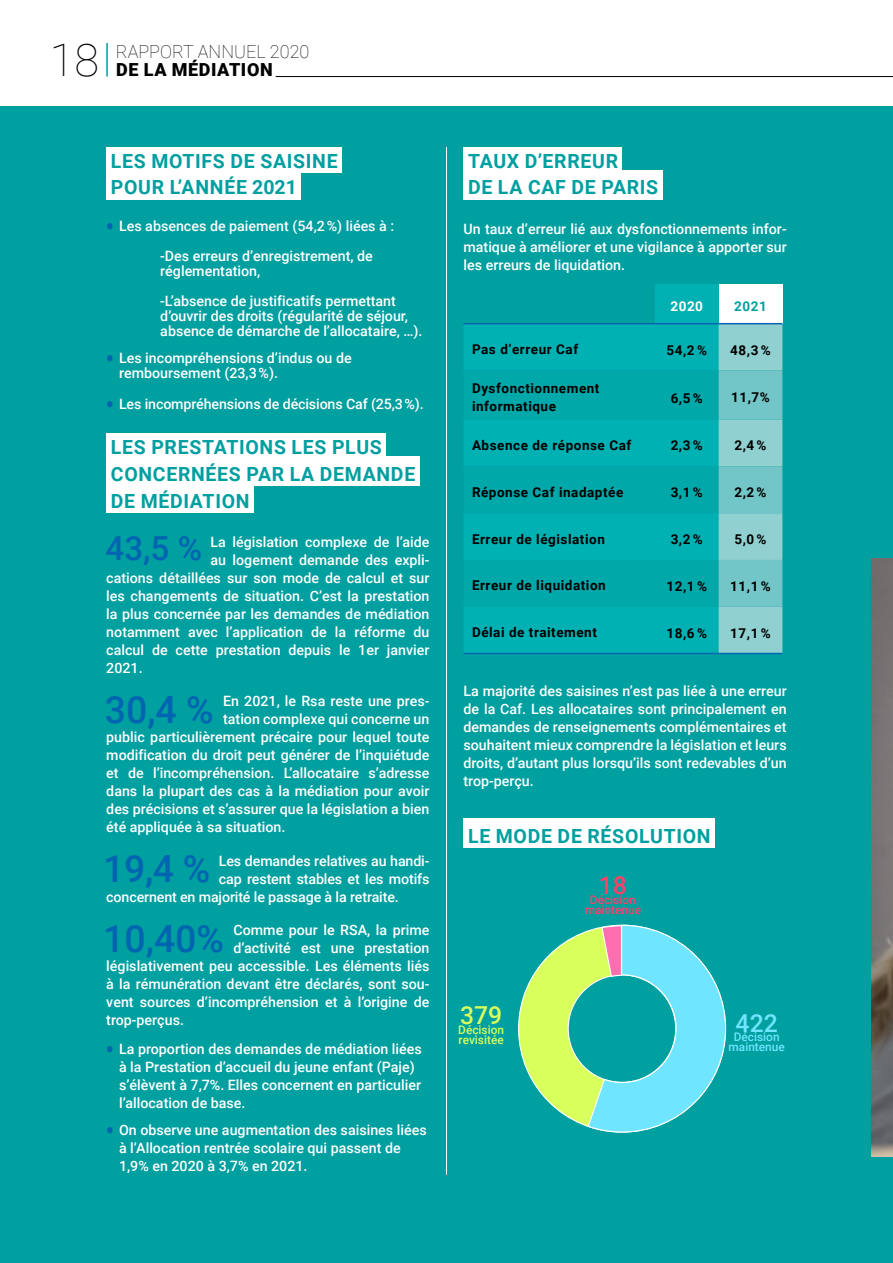
<style>
.page{position:relative;width:893px;height:1263px;background:#fff}
.page>*{position:absolute;margin:0;border:0;box-sizing:border-box;transform-origin:0 0}
.t1{font:100 45px "Roboto";color:#000}
.t2{font:500 37.5px "Roboto";color:#0065b1}
.t3{font:500 33.3px "Roboto";color:#0065b1}
.t4{font:500 24.75px "Roboto";color:#70e5ff}
.t5{font:500 24.75px "Roboto";color:#d9ff5c}
.t6{font:500 24.75px "Roboto";color:#ff4168}
.t7{font:700 19.5px/26.7px "Roboto";letter-spacing:.035em;color:#009fa0}
.t8{font:100 18px "Roboto";color:#000}
.t9{font:900 18px "Roboto";letter-spacing:.035em;color:#000}
.t10{font:500 14.25px/18px "Roboto";color:#fff}
.t11{font:700 13.5px/18px "Roboto";letter-spacing:.04em;color:#000}
.t12{font:700 13.5px "Roboto";color:#fff}
.t13{font:700 13.5px "Roboto";color:#009fa0}
.t14{font:500 11.85px/9.9px "Roboto";color:#70e5ff;text-align:center}
.t15{font:500 11.85px/9.9px "Roboto";color:#ff4168;text-align:center}
.t16{font:500 11.85px/9.9px "Roboto";color:#d9ff5c}
.s1{font-family:"Roboto Slab";font-weight:900;font-size:21px;color:#0065b1}
.s2{color:#fbfbfb}
</style>
<div class="page">
<hr style="left:106px;top:43px;width:2px;height:34px;background:#009fa0">
<hr style="left:276px;top:76px;width:617px;height:1px;background:#000">
<div style="left:0;top:106px;width:893px;height:1157px;background:#009fa0"></div>
<div style="left:106px;top:147px;width:236px;height:26px;background:#fff"></div>
<div style="left:106px;top:170px;width:195px;height:30px;background:#fff"></div>
<div style="left:106px;top:434px;width:280px;height:25px;background:#fff"></div>
<div style="left:106px;top:456px;width:314px;height:30px;background:#fff"></div>
<div style="left:106px;top:483px;width:148px;height:30px;background:#fff"></div>
<div style="left:463px;top:147px;width:159px;height:26px;background:#fff"></div>
<div style="left:463px;top:170px;width:199px;height:30px;background:#fff"></div>
<div style="left:463px;top:818px;width:252px;height:30px;background:#fff"></div>
<svg style="left:464px;top:284px;width:255px;height:369px;fill:#00b1b4"></svg>
<div style="left:719px;top:284px;width:63px;height:40px;background:#fff"></div>
<svg style="left:464px;top:370px;width:255px;height:237px;fill:#00a8aa"></svg>
<svg style="left:719px;top:324px;width:63px;height:329px;background:#83cbcc"></svg>
<hr style="left:463px;top:323px;width:192px;height:1px;background:#0065b1">
<hr style="left:655px;top:323px;width:64px;height:1px;background:#0065b1">
<hr style="left:719px;top:323px;width:63px;height:1px;background:#0065b1">
<hr style="left:463px;top:653px;width:192px;height:1px;background:#0065b1">
<hr style="left:655px;top:653px;width:64px;height:1px;background:#0065b1">
<hr style="left:719px;top:653px;width:63px;height:1px;background:#0065b1">
<hr style="left:446px;top:147px;width:1px;height:1027px;background:#fff">
<svg style="left:518px;top:924px;width:209px;height:209px"></svg>
<img style="left:872px;top:559px;width:21px;height:598px">
<h1 class="t1" style="left:50px;top:29px;width:51px">18</h1>
<p class="t8" style="left:116px;top:39px;width:195px">RAPPORT ANNUEL 2020</p>
<p class="t9" style="left:116px;top:57px;width:158px">DE LA MÉDIATION</p>
<h3 class="t7" style="left:111px;top:146px;width:228px">LES MOTIFS DE SAISINE<br>POUR L’ANNÉE 2021</h3>
<p class="t10" style="left:160px;top:210px;width:235px;line-height:30px;text-indent:-54px"><span class="s1">•</span> Les <span class="s2">absences de paiement (54,2 %) liées à : </span>-Des erreurs d’enregistrement, de</p>
<p class="t10" style="left:160px;top:255px;width:237px;line-height:30px">réglementation,<br>-L’absence de justificatifs permettant</p>
<p class="t10" style="left:160px;top:307px;width:264px;line-height:15px">d’ouvrir des droits (régularité de séjour, absence de démarche de l’allocataire, …).</p>
<p class="t10" style="left:119px;top:350px;width:234px;line-height:15px;text-indent:-13px"><span class="s1">•</span> Les incompréhensions d’indus ou de remboursement (23,3%).</p>
<p class="t10" style="left:106px;top:394px;width:319px"><span class="s1">•</span> Les incompréhensions de décisions Caf (25,3%).</p>
<h3 class="t7" style="left:111px;top:433px;width:306px">LES PRESTATIONS LES PLUS<br>CONCERNÉES PAR LA DEMANDE<br>DE MÉDIATION</h3>
<h3 class="t3" style="left:105px;top:525px;width:98px">43,5 %</h3>
<p class="t10" style="left:210px;top:532px;width:221px">La législation complexe de l’aide</p>
<p class="t10" style="left:210px;top:550px;width:221px">au logement demande des expli-</p>
<p class="t10" style="left:106px;top:568px;width:325px">cations détaillées sur son mode de calcul et sur</p>
<p class="t10" style="left:106px;top:586px;width:325px">les changements de situation. C’est la prestation</p>
<p class="t10" style="left:106px;top:604px;width:325px">la plus concernée par les demandes de médiation</p>
<p class="t10" style="left:106px;top:622px;width:325px">notamment avec l’application de la réforme du</p>
<p class="t10" style="left:106px;top:640px;width:325px">calcul de cette prestation depuis le 1er janvier</p>
<p class="t10" style="left:106px;top:658px;width:38px">2021.</p>
<h2 class="t2" style="left:105px;top:683px;width:110px">30,4 %</h2>
<p class="t10" style="left:223px;top:691px;width:208px">En 2021, le Rsa reste une pres-</p>
<p class="t10" style="left:223px;top:709px;width:208px">tation complexe qui concerne un</p>
<p class="t10" style="left:106px;top:727px;width:325px">public particulièrement précaire pour lequel toute</p>
<p class="t10" style="left:106px;top:745px;width:325px">modification du droit peut générer de l’inquiétude</p>
<p class="t10" style="left:106px;top:763px;width:325px">et de l’incompréhension. L’allocataire s’adresse</p>
<p class="t10" style="left:106px;top:781px;width:325px">dans la plupart des cas à la médiation pour avoir</p>
<p class="t10" style="left:106px;top:799px;width:325px">des précisions et s’assurer que la législation a bien</p>
<p class="t10" style="left:106px;top:817px;width:181px">été appliquée à sa situation.</p>
<h2 class="t2" style="left:103px;top:842px;width:109px">19,4 %</h2>
<p class="t10" style="left:219px;top:851px;width:212px">Les demandes relatives au handi-</p>
<p class="t10" style="left:219px;top:869px;width:212px">cap restent stables et les motifs</p>
<p class="t10" style="left:106px;top:887px;width:294px">concernent en majorité le passage à la retraite.</p>
<h2 class="t2" style="left:103px;top:912px;width:122px">10,40%</h2>
<p class="t10" style="left:233px;top:920px;width:198px">Comme pour le RSA, la prime</p>
<p class="t10" style="left:233px;top:938px;width:198px">d’activité est une prestation</p>
<p class="t10" style="left:106px;top:956px;width:325px">législativement peu accessible. Les éléments liés</p>
<p class="t10" style="left:106px;top:974px;width:325px">à la rémunération devant être déclarés, sont sou-</p>
<p class="t10" style="left:106px;top:992px;width:325px">vent sources d’incompréhension et à l’origine de</p>
<p class="t10" style="left:106px;top:1010px;width:79px">trop-perçus.</p>
<p class="t10" style="left:119px;top:1039px;width:304px;text-indent:-13px"><span class="s1">•</span> La proportion des demandes de médiation liées à la Prestation d’accueil du jeune enfant (Paje) s’élèvent à 7,7%. Elles concernent en particulier l’allocation de base.</p>
<p class="t10" style="left:119px;top:1120px;width:309px;text-indent:-13px"><span class="s1">•</span> On observe une augmentation des saisines liées à l’Allocation rentrée scolaire qui passent de<br>1,9% en 2020 à 3,7% en 2021.</p>
<h3 class="t7" style="left:468px;top:146px;width:192px">TAUX D’ERREUR<br>DE LA CAF DE PARIS</h3>
<p class="t10" style="left:463px;top:219px;width:325px;text-align:justify">Un taux d’erreur lié aux dysfonctionnements infor&shy;matique à améliorer et une vigilance à apporter sur les erreurs de liquidation.</p>
<p class="t12" style="left:670px;top:297px;width:34px">2020</p>
<p class="t13" style="left:734px;top:297px;width:34px">2021</p>
<p class="t11" style="left:472px;top:340px;width:108px">Pas d’erreur Caf</p>
<p class="t11" style="left:666px;top:340px;width:42px">54,2 %</p>
<p class="t11" style="left:730px;top:340px;width:42px">48,3 %</p>
<p class="t11" style="left:472px;top:379px;width:129px">Dysfonctionnement informatique</p>
<p class="t11" style="left:671px;top:388px;width:34px">6,5 %</p>
<p class="t11" style="left:731px;top:388px;width:40px">11,7%</p>
<p class="t11" style="left:472px;top:436px;width:161px">Absence de réponse Caf</p>
<p class="t11" style="left:671px;top:436px;width:34px">2,3 %</p>
<p class="t11" style="left:734px;top:436px;width:34px">2,4 %</p>
<p class="t11" style="left:472px;top:483px;width:153px">Réponse Caf inadaptée</p>
<p class="t11" style="left:671px;top:483px;width:34px">3,1 %</p>
<p class="t11" style="left:734px;top:483px;width:34px">2,2 %</p>
<p class="t11" style="left:472px;top:529px;width:134px">Erreur de législation</p>
<p class="t11" style="left:671px;top:530px;width:34px">3,2 %</p>
<p class="t11" style="left:734px;top:530px;width:34px">5,0 %</p>
<p class="t11" style="left:472px;top:576px;width:135px">Erreur de liquidation</p>
<p class="t11" style="left:666px;top:576px;width:42px">12,1 %</p>
<p class="t11" style="left:730px;top:576px;width:42px">11,1 %</p>
<p class="t11" style="left:472px;top:623px;width:126px">Délai de traitement</p>
<p class="t11" style="left:666px;top:623px;width:42px">18,6 %</p>
<p class="t11" style="left:730px;top:623px;width:42px">17,1 %</p>
<p class="t10" style="left:463px;top:681px;width:325px;text-align:justify">La majorité des saisines n’est pas liée à une erreur de la Caf. Les allocataires sont principalement en demandes de renseignements complémentaires et souhaitent mieux comprendre la législation et leurs droits, d’autant plus lorsqu’ils sont redevables d’un trop-perçu.</p>
<h3 class="t7" style="left:468px;top:821px;width:244px">LE MODE DE RÉSOLUTION</h3>
<h3 class="t5" style="left:460px;top:998px;width:44px">379</h3>
<p class="t16" style="left:458px;top:1024px;width:47px">Décision revisitée</p>
<h3 class="t6" style="left:599px;top:868px;width:30px">18</h3>
<p class="t15" style="left:585px;top:894px;width:58px">Décision maintenue</p>
<h3 class="t4" style="left:736px;top:1005px;width:44px">422</h3>
<p class="t14" style="left:729px;top:1032px;width:58px">Décision maintenue</p>
</div>
